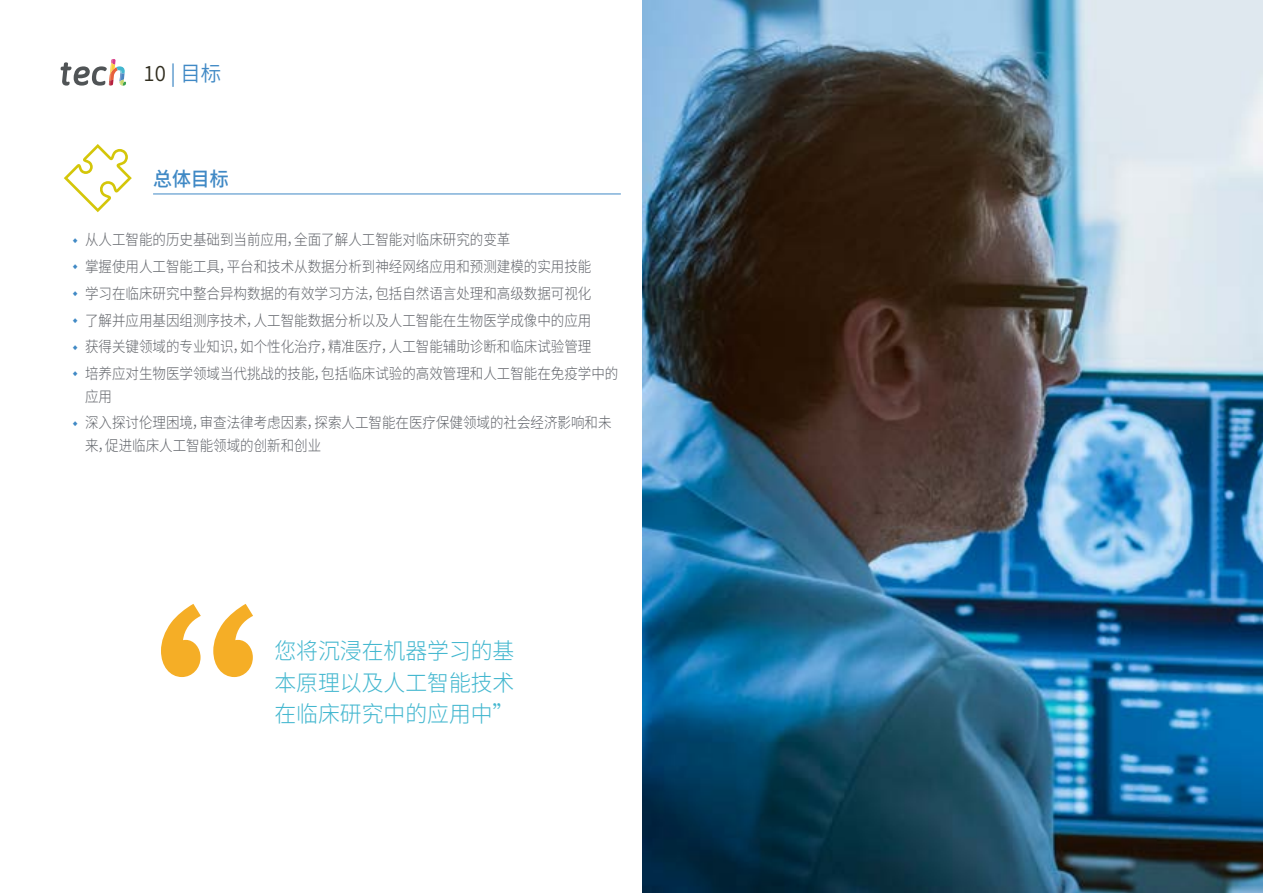
<style>
.page{position:relative;width:1263px;height:893px;background:#fff}
.page>*{position:absolute;margin:0;border:0;box-sizing:border-box;transform-origin:0 0}
.t1{font:300 22.5px/31.5px "Source Han Sans CN";color:#43b7cf;text-align:justify}
.t2{font:21px "Source Han Sans CN";color:#4089c5}
.t3{font:500 19.5px "Source Han Sans CN";color:#4089c5}
.t4{font:300 15px/26.7px "Source Han Sans CN";color:#61646a;scale:.9 1}
.s1{color:#312e20}
</style>
<div class="page">
<hr style="left:153px;top:194px;width:468px;height:1px;background:#4089c5">
<svg style="left:64px;top:144px;width:68px;height:68px"></svg>
<img style="left:642px;top:0;width:621px;height:893px">
<svg style="left:161px;top:604px;width:92px;height:73px"></svg>
<svg style="left:61px;top:59px;width:65px;height:27px"></svg>
<h2 class="t2" style="left:144px;top:61px;width:79px"><span class="s1">10</span> | 目标</h2>
<h3 class="t3" style="left:153px;top:168px;width:77px">总体目标</h3>
<p class="t4" style="left:85px;top:227px;width:594px">从人工智能的历史基础到当前应用，全面了解人工智能对临床研究的变革<br>掌握使用人工智能工具，平台和技术从数据分析到神经网络应用和预测建模的实用技能<br>学习在临床研究中整合异构数据的有效学习方法，包括自然语言处理和高级数据可视化<br>了解并应用基因组测序技术，人工智能数据分析以及人工智能在生物医学成像中的应用<br>获得关键领域的专业知识，如个性化治疗，精准医疗，人工智能辅助诊断和临床试验管理<br>培养应对生物医学领域当代挑战的技能，包括临床试验的高效管理和人工智能在免疫学中的</p>
<p class="t4" style="left:85px;top:383px;width:586px">应用<br>深入探讨伦理困境，审查法律考虑因素，探索人工智能在医疗保健领域的社会经济影响和未</p>
<p class="t4" style="left:85px;top:432px;width:264px">来，促进临床人工智能领域的创新和创业</p>
<h1 class="t1" style="left:274px;top:636px;width:242px">您将沉浸在机器学习的基本原理以及人工智能技术在临床研究中的应用中”</h1>
</div>
